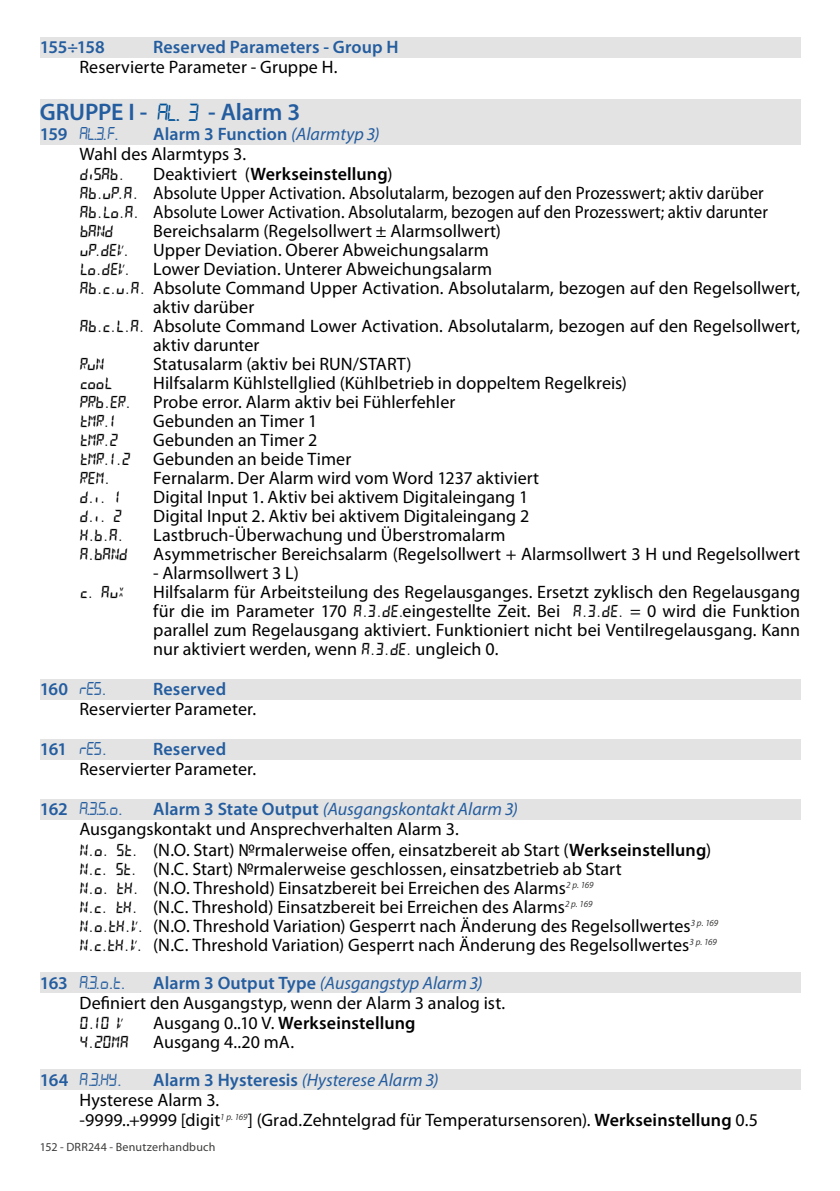
<style>
.page{position:relative;width:840px;height:1191px;background:#fff}
.page>*{position:absolute;margin:0;border:0;box-sizing:border-box;transform-origin:0 0}
.t1{font:600 24px "Myriad Pro";letter-spacing:-.005em;color:#245d9f}
.t2{font:18px/19px "Myriad Pro";letter-spacing:.005em;color:#000}
.t3{font:18px "Pix 7 Segs";letter-spacing:-.1em;color:#245d9f;scale:.95 1}
.t4{font:600 18px "Myriad Pro";letter-spacing:.005em;color:#245d9f}
.t5{font:600 18px "Myriad Pro";letter-spacing:.005em;color:#000}
.t6{font:17px "Pixsys 11 Segs";letter-spacing:-.05em;color:#000}
.t7{font:12px "Myriad Pro";letter-spacing:.02em;color:#3c3c3b}
.s1{font-family:"Pix 7 Segs";font-weight:400;color:#005095}
.s2{font-family:"Myriad Pro";font-weight:600}
.s3{font-weight:600;color:#245d9f}
.s4{font-style:italic;color:#245d9f}
.s5{font-weight:600}
.s6{font-family:"Pixsys 11 Segs";font-size:17px}
.s7{font-weight:400}
</style>
<div class="page">
<div style="left:40px;top:37px;width:759px;height:21px;background:#e3e3e3"></div>
<div style="left:40px;top:99px;width:759px;height:27px;background:#e3e3e3"></div>
<div style="left:40px;top:124px;width:759px;height:21px;background:#e3e3e3"></div>
<div style="left:40px;top:679px;width:759px;height:21px;background:#e3e3e3"></div>
<div style="left:40px;top:739px;width:759px;height:21px;background:#e3e3e3"></div>
<div style="left:40px;top:799px;width:759px;height:21px;background:#e3e3e3"></div>
<div style="left:40px;top:972px;width:759px;height:21px;background:#e3e3e3"></div>
<div style="left:40px;top:1069px;width:759px;height:21px;background:#e3e3e3"></div>
<p class="t4" style="left:40px;top:37px;width:67px">155÷158</p>
<p class="t4" style="left:153px;top:37px;width:247px">Reserved Parameters - Group H</p>
<p class="t2" style="left:79px;top:58px;width:259px">Reservierte Parameter - Gruppe H.</p>
<h1 class="t1" style="left:40px;top:99px;width:262px">GRUPPE I - <span class="s1">AL. 3</span> - Alarm 3</h1>
<p class="t3" style="left:40px;top:123px;width:84px"><span class="s2">159</span> AL.3.f.</p>
<p class="t2" style="left:79px;top:125px;width:301px;line-height:20px;text-indent:74px"><span class="s3">Alarm 3 Function</span> <span class="s4">(Alarmtyp 3)<br></span>Wahl des Alarmtyps 3.</p>
<p class="t6" style="left:79px;top:164px;width:48px">DISAB.</p>
<p class="t2" style="left:79px;top:165px;width:689px;text-indent:74px">Deaktiviert (<span class="s5">Werkseinstellung</span>)<br><span class="s6">AB.UP.A.</span> Absolute Upper Activation. Absolutalarm, bezogen auf den Prozesswert; aktiv darüber<br><span class="s6">AB.LO.A.</span> Absolute Lower Activation. Absolutalarm, bezogen auf den Prozesswert; aktiv darunter</p>
<p class="t6" style="left:79px;top:221px;width:36px">BAND</p>
<p class="t2" style="left:153px;top:222px;width:349px">Bereichsalarm (Regelsollwert ± Alarmsollwert)</p>
<p class="t2" style="left:79px;top:241px;width:410px"><span class="s6">UP.DEV.</span> Upper Deviation. Oberer Abweichungsalarm</p>
<p class="t2" style="left:79px;top:260px;width:414px"><span class="s6">LO.DEV.</span> Lower Deviation. Unterer Abweichungsalarm</p>
<p class="t2" style="left:79px;top:279px;width:721px"><span class="s6">AB.C.U.A.</span> Absolute Command Upper Activation. Absolutalarm, bezogen auf den Regelsollwert,</p>
<p class="t2" style="left:153px;top:298px;width:102px">aktiv darüber</p>
<p class="t2" style="left:79px;top:317px;width:722px"><span class="s6">AB.C.L.A.</span> Absolute Command Lower Activation. Absolutalarm, bezogen auf den Regelsollwert,</p>
<p class="t2" style="left:153px;top:336px;width:108px">aktiv darunter</p>
<p class="t6" style="left:79px;top:354px;width:27px">RUN</p>
<p class="t2" style="left:153px;top:355px;width:260px">Statusalarm (aktiv bei RUN/START)</p>
<p class="t6" style="left:79px;top:373px;width:35px">COOL</p>
<p class="t2" style="left:79px;top:374px;width:548px;text-indent:74px">Hilfsalarm Kühlstellglied (Kühlbetrieb in doppeltem Regelkreis)<br><span class="s6">PRB.ER.</span> Probe error. Alarm aktiv bei Fühlerfehler</p>
<p class="t6" style="left:79px;top:411px;width:39px">TMR.1</p>
<p class="t2" style="left:153px;top:412px;width:165px">Gebunden an Timer 1</p>
<p class="t6" style="left:79px;top:430px;width:41px">TMR.2</p>
<p class="t2" style="left:79px;top:431px;width:273px;text-indent:74px">Gebunden an Timer 2<br><span class="s6">TMR.1.2</span> Gebunden an beide Timer</p>
<p class="t6" style="left:79px;top:468px;width:34px">REM.</p>
<p class="t2" style="left:153px;top:469px;width:387px">Fernalarm. Der Alarm wird vom Word 1237 aktiviert</p>
<p class="t6" style="left:79px;top:487px;width:44px">D.I. 1</p>
<p class="t2" style="left:153px;top:488px;width:376px">Digital Input 1. Aktiv bei aktivem Digitaleingang 1</p>
<p class="t6" style="left:79px;top:506px;width:44px">D.I. 2</p>
<p class="t2" style="left:153px;top:507px;width:377px">Digital Input 2. Aktiv bei aktivem Digitaleingang 2</p>
<p class="t6" style="left:79px;top:525px;width:47px">H.B.A.</p>
<p class="t2" style="left:153px;top:526px;width:353px">Lastbruch-Überwachung und Überstromalarm</p>
<p class="t6" style="left:79px;top:544px;width:50px">A.BAND</p>
<p class="t2" style="left:153px;top:545px;width:648px">Asymmetrischer Bereichsalarm (Regelsollwert + Alarmsollwert 3 H und Regelsollwert</p>
<p class="t2" style="left:153px;top:564px;width:147px">- Alarmsollwert 3 L)</p>
<p class="t6" style="left:79px;top:582px;width:48px">C. AUX</p>
<p class="t2" style="left:153px;top:583px;width:648px;text-align:justify">Hilfsalarm für Arbeitsteilung des Regelausganges. Ersetzt zyklisch den Regelausgang für die im Parameter 170 <span class="s6">A.3.DE.</span>eingestellte Zeit. Bei <span class="s6">A.3.DE.</span> = 0 wird die Funktion parallel zum Regelausgang aktiviert. Funktioniert nicht bei Ventilregelausgang. Kann nur aktiviert werden, wenn <span class="s6">A.3.DE.</span> ungleich 0.</p>
<p class="t3" style="left:40px;top:678px;width:72px"><span class="s2">160</span> rEs.</p>
<p class="t4" style="left:153px;top:679px;width:74px">Reserved</p>
<p class="t2" style="left:79px;top:700px;width:178px">Reservierter Parameter.</p>
<p class="t3" style="left:40px;top:738px;width:72px"><span class="s2">161</span> rEs.</p>
<p class="t4" style="left:153px;top:739px;width:74px">Reserved</p>
<p class="t2" style="left:79px;top:760px;width:178px">Reservierter Parameter.</p>
<p class="t3" style="left:40px;top:798px;width:89px"><span class="s2">162</span> A.3.5.o.</p>
<p class="t2" style="left:79px;top:800px;width:640px;text-indent:74px"><span class="s3">Alarm 3 State Output</span> <span class="s4">(Ausgangskontakt Alarm 3)<br></span>Ausgangskontakt und Ansprechverhalten Alarm 3.<br><span class="s6">N.O. ST.</span> (N.O. Start) Normalerweise offen, einsatzbereit ab Start (<span class="s5">Werkseinstellung</span>)<br><span class="s6">N.C. ST.</span> (N.C. Start) Normalerweise geschlossen, einsatzbetrieb ab Start<br><span class="s6">N.O. TH.</span> (N.O. Threshold) Einsatzbereit bei Erreichen des Alarms<sup>2</sup> <sup>p.</sup> <sup>169<br></sup><span class="s6">N.C. TH.</span> (N.C. Threshold) Einsatzbereit bei Erreichen des Alarms<sup>2</sup> <sup>p.</sup> <sup>169<br></sup><span class="s6">N.O.TH.V.</span> (N.O. Threshold Variation) Gesperrt nach Änderung des Regelsollwertes<sup>3</sup> <sup>p.</sup> <sup>169<br></sup><span class="s6">N.C.TH.V.</span> (N.C. Threshold Variation) Gesperrt nach Änderung des Regelsollwertes<sup>3</sup> <sup>p.</sup> <sup>169</sup></p>
<p class="t3" style="left:40px;top:971px;width:91px"><span class="s2">163</span> A.3.o.t.</p>
<p class="t2" style="left:79px;top:973px;width:427px;line-height:20px;text-indent:74px"><span class="s3">Alarm 3 Output Type</span> <span class="s4">(Ausgangstyp Alarm 3)<br></span>Definiert den Ausgangstyp, wenn der Alarm 3 analog ist.</p>
<p class="t6" style="left:79px;top:1012px;width:47px">0.10 V</p>
<p class="t5" style="left:153px;top:1012px;width:263px"><span class="s7">Ausgang 0..10 V.</span> Werkseinstellung</p>
<p class="t6" style="left:79px;top:1031px;width:51px">4.20MA</p>
<p class="t2" style="left:153px;top:1032px;width:142px">Ausgang 4..20 mA.</p>
<p class="t3" style="left:40px;top:1068px;width:87px"><span class="s2">164</span> a.3.Hy.</p>
<p class="t2" style="left:79px;top:1070px;width:679px;line-height:20px;text-indent:74px"><span class="s3">Alarm 3 Hysteresis</span> <span class="s4">(Hysterese Alarm 3)<br></span>Hysterese Alarm 3.<br>-9999..+9999 [digit<sup>1</sup> <sup>p.</sup> <sup>169</sup>] (Grad.Zehntelgrad für Temperatursensoren). <span class="s5">Werkseinstellung</span> 0.5</p>
<p class="t7" style="left:40px;top:1140px;width:177px">152 - DRR244 - Benutzerhandbuch</p>
</div>
